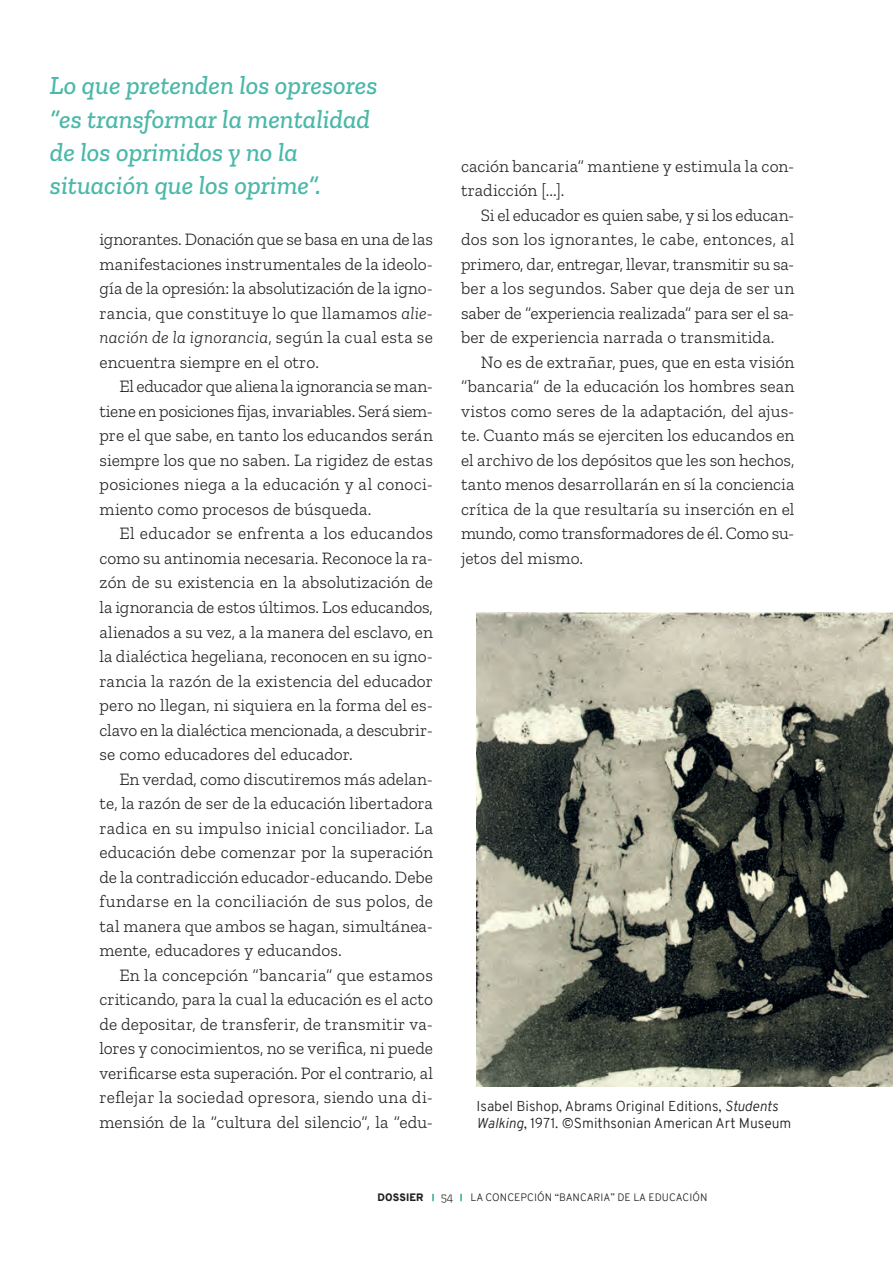
<style>
.page{position:relative;width:893px;height:1266px;background:#fff}
.page>*{position:absolute;margin:0;border:0;box-sizing:border-box;transform-origin:0 0}
.t1{font:italic 500 26.25px/33.2px "Zilla Slab";color:#4bb8a9}
.t2{font:300 17.5px/24.5px "Zilla Slab";color:#231f20;text-align:justify}
.t3{font:300 14px/16.8px "Overpass";color:#231f20}
.t4{font:300 12.25px "Zilla Slab";color:#231f20}
.t5{font:300 10.5px "Overpass";letter-spacing:.01em;color:#231f20}
.t6{font:900 10.5px "Overpass";letter-spacing:.01em;color:#231f20}
.s1{font-style:italic}
</style>
<div class="page">
<img style="left:476px;top:613px;width:416px;height:473px">
<svg style="left:432px;top:1193px;width:2px;height:8px"></svg>
<svg style="left:460px;top:1193px;width:2px;height:8px"></svg>
<h1 class="t1" style="left:50px;top:69px;width:329px">Lo que pretenden los opresores “es transformar la mentalidad de los oprimidos y no la situación que los oprime”.</h1>
<p class="t2" style="left:99px;top:227px;width:335px">ignorantes. Donación que se basa en una de las manifestaciones instrumentales de la ideolo&shy;gía de la opresión: la absolutización de la igno&shy;rancia, que constituye lo que llamamos <span class="s1">alie&shy;nación de la ignorancia</span>, según la cual esta se encuentra siempre en el otro.</p>
<p class="t2" style="left:99px;top:374px;width:335px;text-indent:20px">El educador que aliena la ignorancia se man&shy;tiene en posiciones fijas, invariables. Será siem&shy;pre el que sabe, en tanto los educandos serán siempre los que no saben. La rigidez de estas posiciones niega a la educación y al conoci&shy;miento como procesos de búsqueda.</p>
<p class="t2" style="left:99px;top:521px;width:335px;text-indent:20px">El educador se enfrenta a los educandos como su antinomia necesaria. Reconoce la ra&shy;zón de su existencia en la absolutización de la ignorancia de estos últimos. Los educandos, alienados a su vez, a la manera del esclavo, en la dialéctica hegeliana, reconocen en su igno&shy;rancia la razón de la existencia del educador pero no llegan, ni siquiera en la forma del es&shy;clavo en la dialéctica mencionada, a descubrir&shy;se como educadores del educador.</p>
<p class="t2" style="left:99px;top:766px;width:335px;text-indent:20px">En verdad, como discutiremos más adelan&shy;te, la razón de ser de la educación libertadora radica en su impulso inicial conciliador. La educación debe comenzar por la superación de la contradicción educador-educando. Debe fundarse en la conciliación de sus polos, de tal manera que ambos se hagan, simultánea&shy;mente, educadores y educandos.</p>
<p class="t2" style="left:99px;top:962px;width:335px;text-indent:20px">En la concepción “bancaria” que estamos criticando, para la cual la educación es el acto de depositar, de transferir, de transmitir va&shy;lores y conocimientos, no se verifica, ni puede verificarse esta superación. Por el contrario, al reflejar la sociedad opresora, siendo una di&shy;mensión de la “cultura del silencio”, la “edu-</p>
<p class="t2" style="left:461px;top:154px;width:335px">cación bancaria” mantiene y estimula la con&shy;tradicción [...].</p>
<p class="t2" style="left:461px;top:203px;width:335px;text-indent:20px">Si el educador es quien sabe, y si los educan&shy;dos son los ignorantes, le cabe, entonces, al primero, dar, entregar, llevar, transmitir su sa&shy;ber a los segundos. Saber que deja de ser un saber de “experiencia realizada” para ser el sa&shy;ber de experiencia narrada o transmitida.</p>
<p class="t2" style="left:461px;top:350px;width:335px;text-indent:20px">No es de extrañar, pues, que en esta visión “bancaria” de la educación los hombres sean vistos como seres de la adaptación, del ajus&shy;te. Cuanto más se ejerciten los educandos en el archivo de los depósitos que les son hechos, tanto menos desarrollarán en sí la conciencia crítica de la que resultaría su inserción en el mundo, como transformadores de él. Como su&shy;jetos del mismo.</p>
<p class="t3" style="left:476px;top:1097px;width:316px">Isabel Bishop, Abrams Original Editions, <span class="s1">Students<br>Walking</span>, 1971. ©Smithsonian American Art Museum</p>
<p class="t6" style="left:377px;top:1190px;width:48px">DOSSIER</p>
<p class="t4" style="left:440px;top:1189px;width:14px">54</p>
<p class="t5" style="left:470px;top:1190px;width:238px">LA CONCEPCIÓN “BANCARIA” DE LA EDUCACIÓN</p>
</div>
